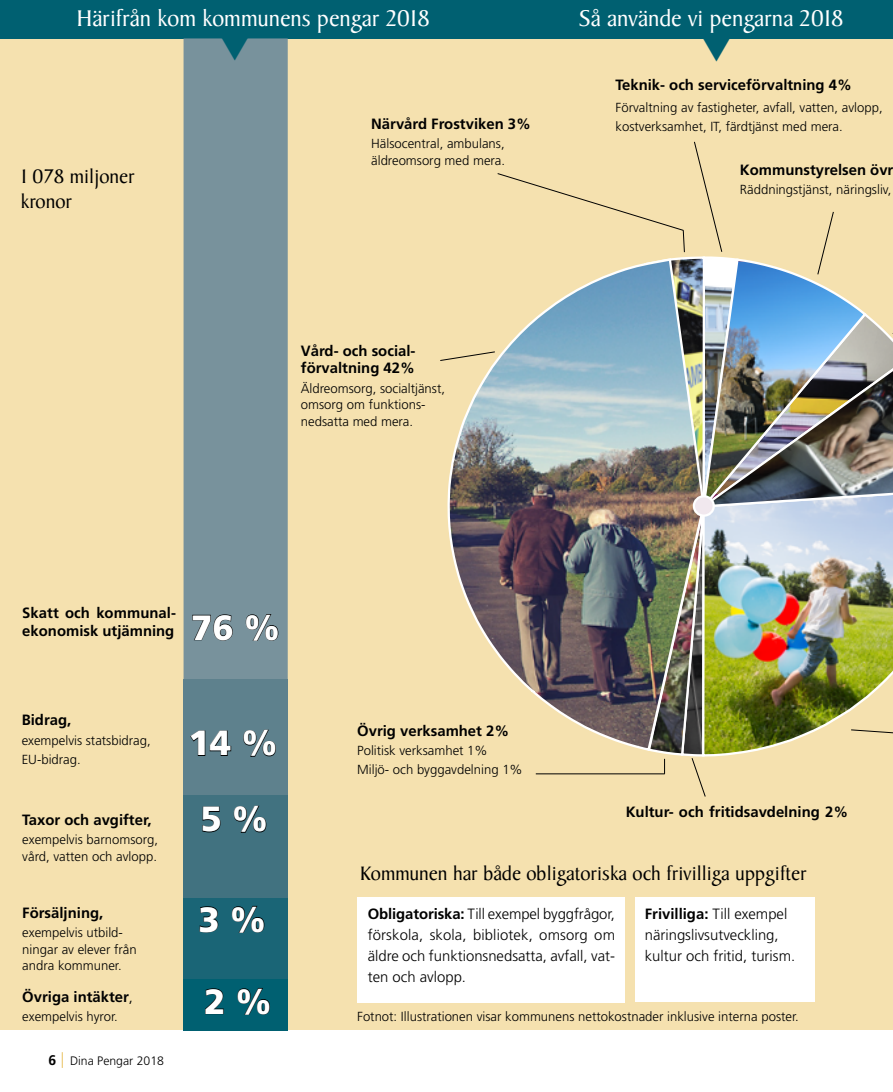
<style>
.page{position:relative;width:893px;height:1092px;background:#fff}
.page>*{position:absolute;margin:0;border:0;box-sizing:border-box;transform-origin:0 0}
.Siffror_faktasida{font:900 35px "Frutiger LT";color:#fff}
.Rubrik_insidan_vit{font:24.5px "Baker Signet LT";color:#fff}
.Rubrik_insidan__H2{font:21px "Baker Signet LT";color:#000}
.Faktatext__fet{font:700 14.88px/17.8px "Frutiger LT";color:#000}
.Faktatext__fet-2{font:300 14.88px/21px "Frutiger LT";color:#000;text-align:justify}
.Faktatext_liten{font:300 13.12px/16.8px "Frutiger LT";color:#000}
.t1{font:300 12.25px "Frutiger LT";color:#000}
.s1{font-weight:300}
.s2{font-weight:700;font-size:14px}
.s3{font-weight:700}
</style>
<div class="page">
<svg style="left:62px;top:1052px;width:1px;height:15px"></svg>
<div style="left:0;top:32px;width:893px;height:998px;background:#f5e1af"></div>
<div style="left:0;top:0;width:893px;height:39px;background:#006071"></div>
<div style="left:184px;top:38px;width:104px;height:641px;background:#78929c"></div>
<div style="left:184px;top:679px;width:104px;height:145px;background:#5e818d"></div>
<svg style="left:192px;top:614px;width:41px;height:27px"></svg>
<svg style="left:245px;top:613px;width:34px;height:28px"></svg>
<div style="left:184px;top:795px;width:104px;height:119px;background:#417280"></div>
<div style="left:184px;top:898px;width:104px;height:80px;background:#1a6576"></div>
<div style="left:184px;top:978px;width:104px;height:52px;background:#006071"></div>
<svg style="left:190px;top:730px;width:42px;height:26px"></svg>
<svg style="left:243px;top:729px;width:33px;height:28px"></svg>
<svg style="left:199px;top:906px;width:20px;height:26px"></svg>
<svg style="left:231px;top:905px;width:34px;height:28px"></svg>
<svg style="left:205px;top:988px;width:19px;height:26px"></svg>
<svg style="left:237px;top:988px;width:33px;height:27px"></svg>
<svg style="left:202px;top:806px;width:19px;height:26px"></svg>
<svg style="left:233px;top:805px;width:34px;height:28px"></svg>
<div style="left:358px;top:897px;width:267px;height:105px;background:#fff"></div>
<div style="left:635px;top:897px;width:179px;height:104px;background:#fff"></div>
<img style="left:440px;top:141px;width:453px;height:656px">
<svg style="left:221px;top:38px;width:27px;height:22px"></svg>
<p class="Rubrik_insidan_vit" style="left:77px;top:4px;width:354px">Härifrån kom kommunens pengar 2018</p>
<p class="Rubrik_insidan_vit" style="left:579px;top:4px;width:266px">Så använde vi pengarna 2018</p>
<p class="Rubrik_insidan__H2" style="left:21px;top:164px;width:115px">1 078 miljoner</p>
<p class="Rubrik_insidan__H2" style="left:21px;top:189px;width:53px">kronor</p>
<p class="Faktatext__fet" style="left:615px;top:76px;width:238px">Teknik- och serviceförvaltning 4%</p>
<p class="Faktatext_liten" style="left:615px;top:99px;width:269px">Förvaltning av fastigheter, avfall, vatten, avlopp,</p>
<p class="Faktatext__fet" style="left:371px;top:115px;width:161px">Närvård Frostviken 3%</p>
<p class="Faktatext_liten" style="left:615px;top:118px;width:229px">kostverksamhet, IT, färdtjänst med mera.</p>
<p class="Faktatext_liten" style="left:371px;top:135px;width:135px">Hälsocentral, ambulans, äldreomsorg med mera.</p>
<p class="Faktatext__fet" style="left:740px;top:161px;width:155px">Kommunstyrelsen övr</p>
<p class="Faktatext_liten" style="left:740px;top:181px;width:153px">Räddningstjänst, näringsliv,</p>
<p class="Faktatext__fet" style="left:301px;top:341px;width:116px">Vård- och social&shy;förvaltning 42%</p>
<p class="Faktatext_liten" style="left:301px;top:380px;width:146px">Äldreomsorg, socialtjänst, omsorg om funktions&shy;nedsatta med mera.</p>
<p class="Faktatext__fet" style="left:22px;top:604px;width:155px">Skatt och kommunal&shy;ekonomisk utjämning</p>
<p class="Siffror_faktasida" style="left:191px;top:606px;width:90px">76 %</p>
<p class="Faktatext__fet" style="left:22px;top:711px;width:51px">Bidrag,</p>
<p class="Faktatext_liten" style="left:22px;top:732px;width:131px">exempelvis statsbidrag,</p>
<p class="Faktatext_liten" style="left:22px;top:751px;width:61px">EU-bidrag.</p>
<p class="Faktatext__fet" style="left:22px;top:810px;width:131px">Taxor och avgifter,</p>
<p class="Faktatext_liten" style="left:22px;top:831px;width:137px">exempelvis barnomsorg, vård, vatten och avlopp.</p>
<p class="Faktatext__fet" style="left:22px;top:903px;width:82px">Försäljning,</p>
<p class="Faktatext_liten" style="left:22px;top:923px;width:116px">exempelvis utbild&shy;ningar av elever från andra kommuner.</p>
<p class="Faktatext__fet" style="left:22px;top:987px;width:112px">Övriga intäkter<span class="s1">,</span></p>
<p class="Faktatext_liten" style="left:22px;top:1008px;width:97px">exempelvis hyror.</p>
<p class="t1" style="left:49px;top:1053px;width:117px"><span class="s2">6</span> Dina Pengar 2018</p>
<p class="Siffror_faktasida" style="left:189px;top:722px;width:90px">14 %</p>
<p class="Siffror_faktasida" style="left:200px;top:798px;width:69px">5 %</p>
<p class="Siffror_faktasida" style="left:198px;top:898px;width:69px">3 %</p>
<p class="Siffror_faktasida" style="left:204px;top:980px;width:69px">2 %</p>
<p class="Faktatext__fet" style="left:357px;top:721px;width:154px">Övrig verksamhet 2%</p>
<p class="Faktatext_liten" style="left:357px;top:742px;width:132px">Politisk verksamhet 1%</p>
<p class="Faktatext_liten" style="left:357px;top:761px;width:167px">Miljö- och byggavdelning 1%</p>
<p class="Faktatext__fet" style="left:626px;top:802px;width:224px">Kultur- och fritidsavdelning 2%</p>
<p class="Rubrik_insidan__H2" style="left:360px;top:860px;width:448px">Kommunen har både obligatoriska och frivilliga uppgifter</p>
<p class="Faktatext__fet-2" style="left:368px;top:903px;width:249px"><span class="s3">Obligatoriska:</span> Till exempel byggfrågor, förskola, skola, bibliotek, omsorg om äldre och funktionsnedsatta, avfall, vat&shy;ten och avlopp.</p>
<p class="Faktatext__fet-2" style="left:645px;top:903px;width:152px;text-align:left"><span class="s3">Frivilliga:</span> Till exempel näringslivsutveckling, kultur och fritid, turism.</p>
<p class="Faktatext_liten" style="left:357px;top:1008px;width:443px">Fotnot: Illustrationen visar kommunens nettokostnader inklusive interna poster.</p>
</div>
